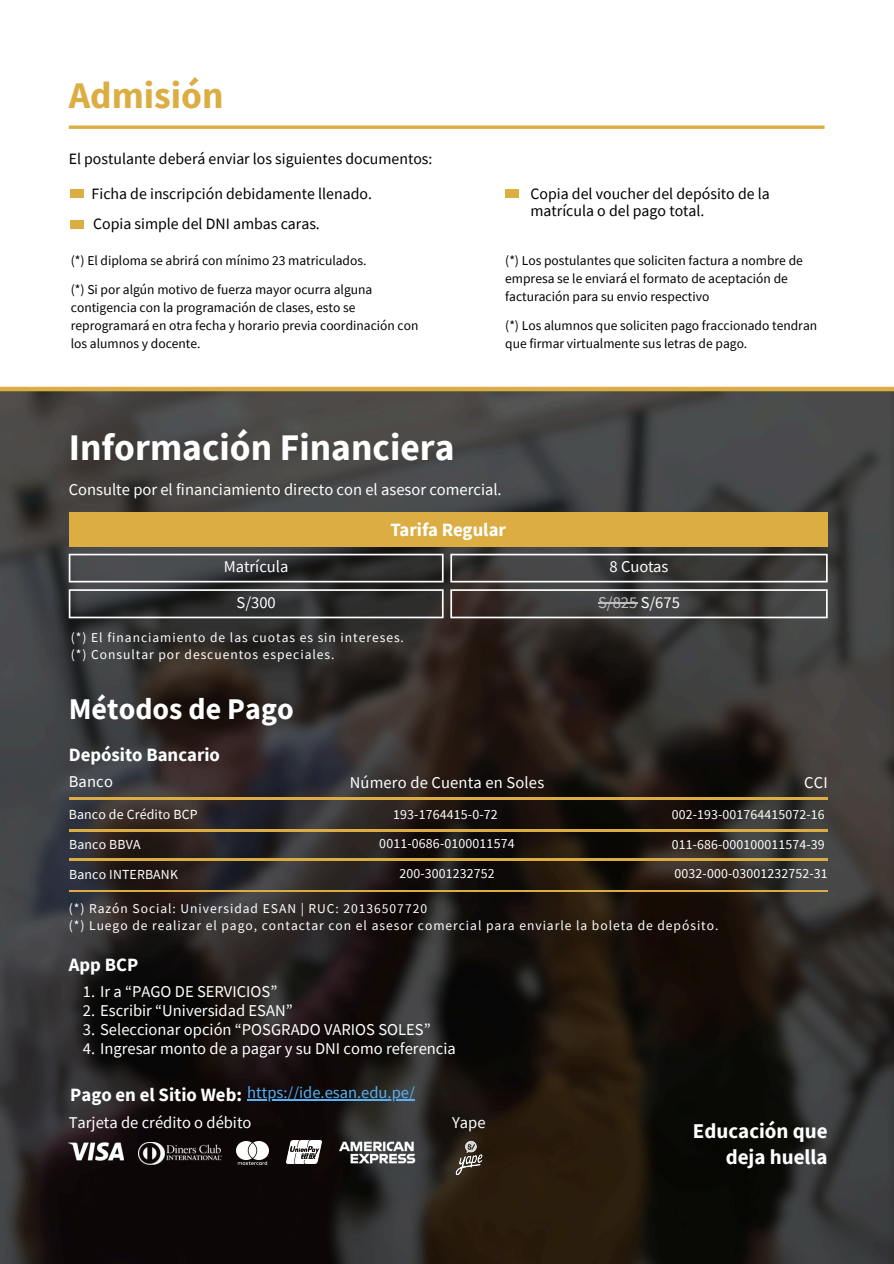
<style>
.page{position:relative;width:894px;height:1264px;background:#fff}
.page>*{position:absolute;margin:0;border:0;box-sizing:border-box;transform-origin:0 0}
.t1{font:700 37.5px "Source Sans Pro";color:#fff}
.t2{font:700 37.5px "Source Sans Pro";color:#dbad42}
.t3{font:700 30px "Source Sans Pro";color:#fff}
.t4{font:700 21px/26px "Source Sans Pro";color:#fff;text-align:right}
.t5{font:700 18.75px "Source Sans Pro";color:#fff}
.t6{font:16.5px "Source Sans Pro";color:#fff}
.t7{font:16.5px "Source Sans Pro";color:#57b1f4}
.t8{font:16.5px "Source Sans Pro";color:#bfbfbf}
.t9{font:15.75px "Source Sans Pro";color:#000}
.t10{font:13.8px "Source Sans Pro";letter-spacing:.01em;color:#fff}
.t11{font:13.5px/18px "Source Sans Pro";color:#000}
.t12{font:13.5px "Source Sans Pro";letter-spacing:.07em;color:#fff}
.s1{color:#fff}
.s2{font-weight:700;font-size:18.75px;color:#fff}
</style>
<div class="page">
<img style="left:0;top:391px;width:893px;height:872px">
<hr style="left:0;top:387px;width:893px;height:4px;background:#dbad42">
<svg style="left:69px;top:125px;width:755px;height:4px;background:#e0b95f"></svg>
<div style="left:71px;top:189px;width:13px;height:8px;background:#dbad42"></div>
<div style="left:505px;top:189px;width:13px;height:8px;background:#dbad42"></div>
<div style="left:71px;top:220px;width:13px;height:8px;background:#dbad42"></div>
<hr style="left:69px;top:797px;width:758px;height:3px;background:#dbad42">
<hr style="left:69px;top:829px;width:758px;height:2px;background:#dbad42">
<hr style="left:69px;top:858px;width:758px;height:2px;background:#dbad42">
<hr style="left:69px;top:889px;width:758px;height:2px;background:#dbad42">
<img style="left:447px;top:1136px;width:43px;height:43px">
<img style="left:69px;top:1141px;width:55px;height:20px">
<img style="left:139px;top:1142px;width:82px;height:22px">
<img style="left:237px;top:1141px;width:31px;height:23px">
<img style="left:287px;top:1140px;width:34px;height:22px">
<img style="left:337px;top:1141px;width:79px;height:22px">
<hr style="left:247px;top:1099px;width:167px;height:1px;background:#57b1f4">
<div style="left:69px;top:512px;width:758px;height:35px;background:#dbad42"></div>
<hr style="left:598px;top:602px;width:39px;height:1px;background:#bfbfbf">
<svg style="left:69px;top:555px;width:1px;height:26px"></svg>
<svg style="left:442px;top:555px;width:1px;height:26px"></svg>
<hr style="left:69px;top:553px;width:374px;height:2px;background:#fff">
<hr style="left:69px;top:581px;width:374px;height:1px;background:#fff">
<hr style="left:450px;top:555px;width:2px;height:26px;background:#fff">
<hr style="left:825px;top:555px;width:2px;height:26px;background:#fff">
<hr style="left:450px;top:553px;width:377px;height:2px;background:#fff">
<hr style="left:450px;top:581px;width:377px;height:1px;background:#fff">
<svg style="left:69px;top:591px;width:1px;height:25px"></svg>
<svg style="left:442px;top:591px;width:1px;height:25px"></svg>
<hr style="left:69px;top:589px;width:374px;height:2px;background:#fff">
<hr style="left:69px;top:616px;width:374px;height:2px;background:#fff">
<hr style="left:450px;top:591px;width:2px;height:25px;background:#fff">
<hr style="left:825px;top:591px;width:2px;height:25px;background:#fff">
<hr style="left:450px;top:589px;width:377px;height:2px;background:#fff">
<hr style="left:450px;top:616px;width:377px;height:2px;background:#fff">
<h4 class="t2" style="left:69px;top:71px;width:156px">Admisión</h4>
<p class="t9" style="left:69px;top:148px;width:365px">El postulante deberá enviar los siguientes documentos:</p>
<h1 class="t9" style="left:92px;top:183px;width:282px">Ficha de inscripción debidamente llenado.</h1>
<p class="t9" style="left:530px;top:183px;width:241px">Copia del voucher del depósito de la</p>
<p class="t9" style="left:530px;top:200px;width:175px">matrícula o del pago total.</p>
<p class="t9" style="left:93px;top:214px;width:228px">Copia simple del DNI ambas caras.</p>
<p class="t11" style="left:71px;top:251px;width:297px">(*) El diploma se abrirá con mínimo 23 matriculados.</p>
<p class="t11" style="left:71px;top:280px;width:349px">(*) Si por algún motivo de fuerza mayor ocurra alguna contigencia con la programación de clases, esto se reprogramará en otra fecha y horario previa coordinación con los alumnos y docente.</p>
<h6 class="t11" style="left:505px;top:251px;width:299px">(*) Los postulantes que soliciten factura a nombre de empresa se le enviará el formato de aceptación de facturación para su envio respectivo</h6>
<p class="t11" style="left:505px;top:316px;width:313px">(*) Los alumnos que soliciten pago fraccionado tendran que firmar virtualmente sus letras de pago.</p>
<p class="t1" style="left:69px;top:422px;width:387px">Información Financiera</p>
<p class="t6" style="left:69px;top:479px;width:434px">Consulte por el financiamiento directo con el asesor comercial.</p>
<p class="t5" style="left:390px;top:517px;width:117px">Tarifa Regular</p>
<p class="t6" style="left:224px;top:556px;width:66px">Matrícula</p>
<p class="t6" style="left:609px;top:556px;width:60px">8 Cuotas</p>
<p class="t6" style="left:236px;top:591px;width:41px">S/300</p>
<p class="t8" style="left:598px;top:591px;width:83px">S/825 <span class="s1">S/675</span></p>
<p class="t12" style="left:71px;top:629px;width:334px">(*) El financiamiento de las cuotas es sin intereses.</p>
<p class="t12" style="left:71px;top:646px;width:265px">(*) Consultar por descuentos especiales.</p>
<p class="t3" style="left:69px;top:689px;width:226px">Métodos de Pago</p>
<p class="t5" style="left:69px;top:742px;width:153px">Depósito Bancario</p>
<p class="t6" style="left:69px;top:770px;width:46px">Banco</p>
<p class="t6" style="left:349px;top:772px;width:196px">Número de Cuenta en Soles</p>
<p class="t6" style="left:803px;top:772px;width:25px">CCI</p>
<p class="t10" style="left:69px;top:805px;width:130px">Banco de Crédito BCP</p>
<p class="t10" style="left:69px;top:835px;width:73px">Banco BBVA</p>
<p class="t10" style="left:69px;top:865px;width:110px">Banco INTERBANK</p>
<p class="t10" style="left:393px;top:805px;width:106px">193-1764415-0-72</p>
<h4 class="t10" style="left:379px;top:834px;width:137px">0011-0686-0100011574</h4>
<h5 class="t10" style="left:399px;top:864px;width:97px">200-3001232752</h5>
<p class="t10" style="left:671px;top:805px;width:154px">002-193-001764415072-16</p>
<p class="t10" style="left:671px;top:835px;width:154px">011-686-000100011574-39</p>
<p class="t10" style="left:674px;top:864px;width:154px">0032-000-03001232752-31</p>
<p class="t12" style="left:69px;top:900px;width:360px">(*) Razón Social: Universidad ESAN | RUC: 20136507720</p>
<h2 class="t12" style="left:69px;top:916px;width:651px">(*) Luego de realizar el pago, contactar con el asesor comercial para enviarle la boleta de depósito.</h2>
<p class="t5" style="left:69px;top:952px;width:71px">App BCP</p>
<p class="t6" style="left:83px;top:980px;width:196px">1. Ir a “PAGO DE SERVICIOS”</p>
<p class="t6" style="left:83px;top:999px;width:211px">2. Escribir “Universidad ESAN”</p>
<p class="t6" style="left:83px;top:1018px;width:349px">3. Seleccionar opción “POSGRADO VARIOS SOLES”</p>
<p class="t6" style="left:83px;top:1037px;width:374px">4. Ingresar monto de a pagar y su DNI como referencia</p>
<h4 class="t7" style="left:70px;top:1081px;width:346px"><span class="s2">Pago en el Sitio Web:</span> https://ide.esan.edu.pe/</h4>
<p class="t6" style="left:69px;top:1111px;width:184px">Tarjeta de crédito o débito</p>
<p class="t6" style="left:452px;top:1111px;width:35px">Yape</p>
<h1 class="t4" style="left:692px;top:1117px;width:136px">Educación que deja huella</h1>
</div>
